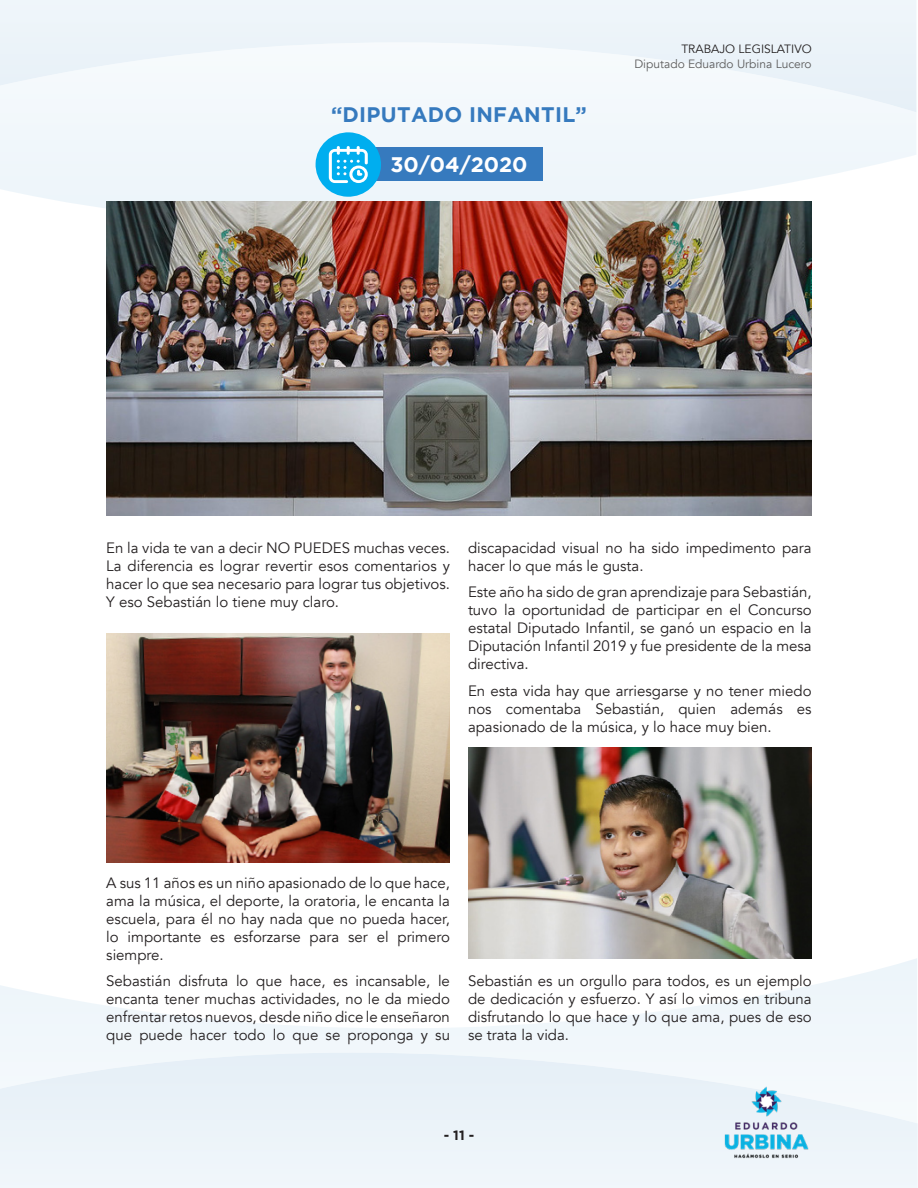
<style>
.page{position:relative;width:918px;height:1188px;background:#fff}
.page>*{position:absolute;margin:0;border:0;box-sizing:border-box;transform-origin:0 0}
.Subtitle{font:700 21px "Gotham";letter-spacing:.015em;color:#367abe}
.Subtitle-2{font:700 21px "Gotham";color:#fff}
.Space_paragraph{font:15px/18px "Avenir";color:#231f20;text-align:justify}
.t1{font:700 13.5px "Gotham";color:#231f20}
.t2{font:12px "Avenir";color:#5d5d5d}
.t3{font:12px "Avenir";color:#231f20}
</style>
<div class="page">
<svg style="left:0;top:958px;width:917px;height:95px"></svg>
<div style="left:0;top:1124px;width:918px;height:64px;background:#eef5fa"></div>
<img style="left:0;top:1053px;width:917px;height:79px">
<svg style="left:0;top:122px;width:916px;height:86px"></svg>
<img style="left:710px;top:1066px;width:113px;height:101px">
<div style="left:374px;top:147px;width:168px;height:33px;background:#367abe"></div>
<svg style="left:315px;top:132px;width:67px;height:65px"></svg>
<img style="left:106px;top:202px;width:706px;height:314px">
<img style="left:106px;top:633px;width:344px;height:229px">
<img style="left:468px;top:748px;width:344px;height:210px">
<p class="Subtitle" style="left:331px;top:102px;width:257px">“DIPUTADO INFANTIL”</p>
<p class="Subtitle-2" style="left:390px;top:152px;width:139px">30/04/2020</p>
<p class="t3" style="left:681px;top:42px;width:132px">TRABAJO LEGISLATIVO</p>
<p class="t2" style="left:634px;top:57px;width:179px">Diputado Eduardo Urbina Lucero</p>
<p class="Space_paragraph" style="left:106px;top:539px;width:345px">En la vida te van a decir NO PUEDES muchas veces.<br>La diferencia es lograr revertir esos comentarios y hacer lo que sea necesario para lograr tus objetivos.<br>Y eso Sebastián lo tiene muy claro.</p>
<p class="Space_paragraph" style="left:468px;top:539px;width:345px">discapacidad visual no ha sido impedimento para hacer lo que más le gusta.</p>
<p class="Space_paragraph" style="left:468px;top:583px;width:345px">Este año ha sido de gran aprendizaje para Sebastián, tuvo la oportunidad de participar en el Concurso estatal Diputado Infantil, se ganó un espacio en la Diputación Infantil 2019 y fue presidente de la mesa directiva.</p>
<p class="Space_paragraph" style="left:468px;top:682px;width:345px">En esta vida hay que arriesgarse y no tener miedo nos comentaba Sebastián, quien además es apasionado de la música, y lo hace muy bien.</p>
<p class="Space_paragraph" style="left:106px;top:874px;width:345px">A sus 11 años es un niño apasionado de lo que hace, ama la música, el deporte, la oratoria, le encanta la escuela, para él no hay nada que no pueda hacer, lo importante es esforzarse para ser el primero siempre.</p>
<p class="Space_paragraph" style="left:106px;top:972px;width:345px">Sebastián disfruta lo que hace, es incansable, le encanta tener muchas actividades, no le da miedo enfrentar retos nuevos, desde niño dice le enseñaron que puede hacer todo lo que se proponga y su</p>
<p class="Space_paragraph" style="left:468px;top:972px;width:345px">Sebastián es un orgullo para todos, es un ejemplo de dedicación y esfuerzo. Y así lo vimos en tribuna disfrutando lo que hace y lo que ama, pues de eso se trata la vida.</p>
<p class="t1" style="left:444px;top:1128px;width:32px">- 11 -</p>
</div>
